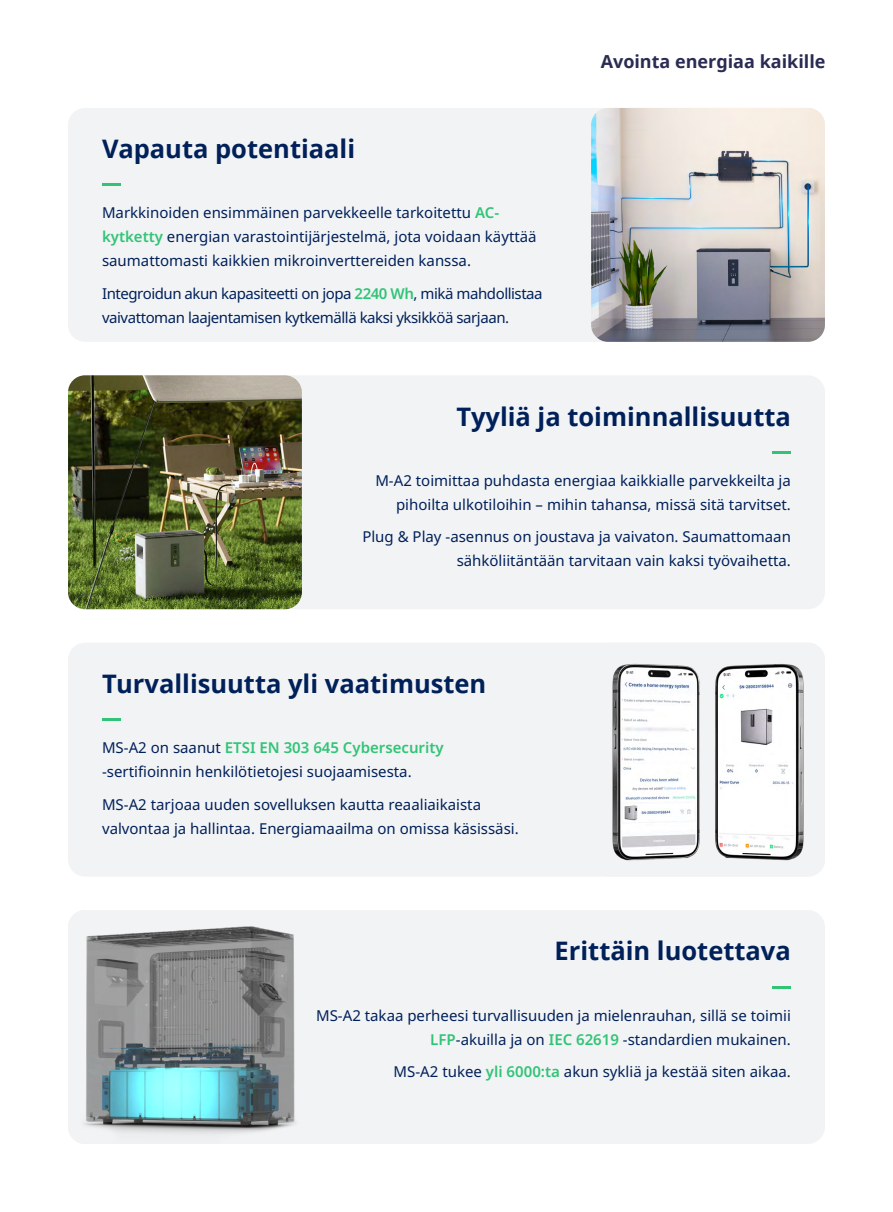
<style>
.page{position:relative;width:893px;height:1212px;background:#fff}
.page>*{position:absolute;margin:0;border:0;box-sizing:border-box;transform-origin:0 0}
.t1{font:700 25.5px "Noto Sans";color:#00205a}
.t2{font:700 18px "Noto Sans";color:#2a2b52}
.t3{font:15px/24px "Noto Sans";color:#00205a}
.t4{font:15px/24px "Noto Sans";letter-spacing:-.03em;color:#00205a}
.s1{font-weight:600;color:#31c477}
</style>
<div class="page">
<div style="left:68px;top:108px;width:757px;height:234px;background:#f2f3f4;border-radius:17px"></div>
<svg style="left:102px;top:184px;width:19px;height:2px"></svg>
<img style="left:591px;top:108px;width:234px;height:234px">
<div style="left:68px;top:643px;width:757px;height:233px;background:#f2f3f4;border-radius:17px"></div>
<hr style="left:102px;top:718px;width:19px;height:3px;background:#31c477">
<img style="left:612px;top:643px;width:210px;height:233px">
<div style="left:68px;top:375px;width:757px;height:234px;background:#f2f3f4;border-radius:17px"></div>
<svg style="left:772px;top:451px;width:19px;height:2px"></svg>
<img style="left:68px;top:375px;width:234px;height:234px">
<div style="left:68px;top:910px;width:757px;height:234px;background:#f2f3f4;border-radius:17px"></div>
<svg style="left:772px;top:986px;width:19px;height:2px"></svg>
<img style="left:84px;top:926px;width:211px;height:208px">
<p class="t1" style="left:102px;top:131px;width:255px">Vapauta potentiaali</p>
<p class="t3" style="left:102px;top:201px;width:436px">Markkinoiden ensimmäinen parvekkeelle tarkoitettu <span class="s1">AC&shy;kytketty</span> energian varastointijärjestelmä, jota voidaan käyttää saumattomasti kaikkien mikroinverttereiden kanssa.</p>
<p class="t4" style="left:102px;top:282px;width:442px">Integroidun akun kapasiteetti on jopa <span class="s1">2240 Wh</span>, mikä mahdollistaa vaivattoman laajentamisen kytkemällä kaksi yksikköä sarjaan.</p>
<p class="t2" style="left:601px;top:49px;width:226px">Avointa energiaa kaikille</p>
<p class="t1" style="left:456px;top:398px;width:336px">Tyyliä ja toiminnallisuutta</p>
<p class="t3" style="left:375px;top:469px;width:417px;text-align:right">M-A2 toimittaa puhdasta energiaa kaikkialle parvekkeilta ja pihoilta ulkotiloihin – mihin tahansa, missä sitä tarvitset.</p>
<p class="t3" style="left:362px;top:525px;width:430px;text-align:right">Plug &amp; Play -asennus on joustava ja vaivaton. Saumattomaan sähköliitäntään tarvitaan vain kaksi työvaihetta.</p>
<p class="t1" style="left:102px;top:666px;width:386px">Turvallisuutta yli vaatimusten</p>
<p class="t3" style="left:102px;top:736px;width:343px">MS-A2 on saanut <span class="s1">ETSI EN 303 645 Cybersecurity </span>-sertifioinnin henkilötietojesi suojaamisesta.</p>
<p class="t3" style="left:102px;top:792px;width:418px">MS-A2 tarjoaa uuden sovelluksen kautta reaaliaikaista valvontaa ja hallintaa. Energiamaailma on omissa käsissäsi.</p>
<p class="t1" style="left:555px;top:933px;width:238px">Erittäin luotettava</p>
<p class="t3" style="left:316px;top:1003px;width:476px;text-align:right">MS-A2 takaa perheesi turvallisuuden ja mielenrauhan, sillä se toimii<br><span class="s1">LFP</span>-akuilla ja on <span class="s1">IEC 62619</span> -standardien mukainen.</p>
<p class="t3" style="left:394px;top:1060px;width:399px">MS-A2 tukee <span class="s1">yli 6000:ta</span> akun sykliä ja kestää siten aikaa.</p>
</div>
